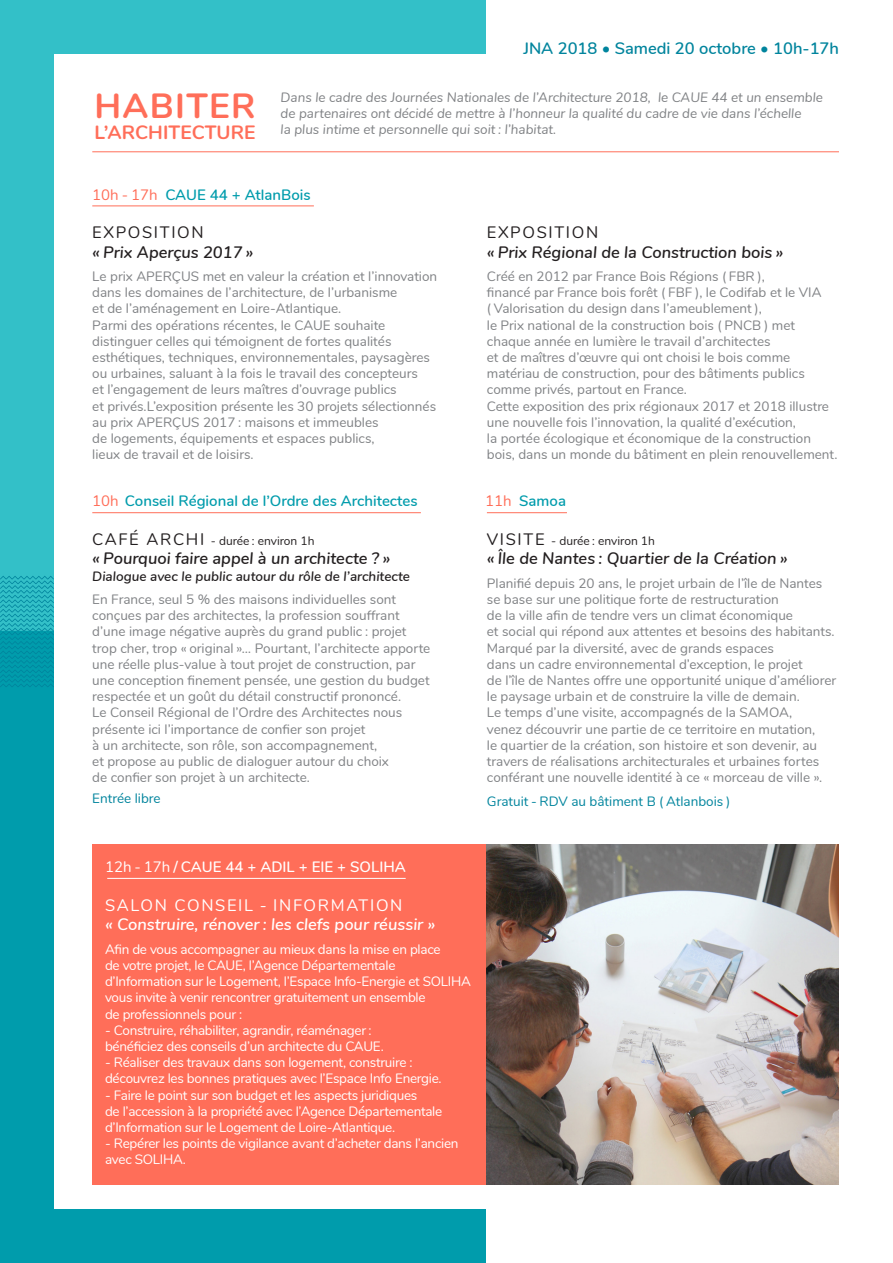
<style>
.page{position:relative;width:893px;height:1263px;background:#fff}
.page>*{position:absolute;margin:0;border:0;box-sizing:border-box;transform-origin:0 0}
.t1{font:700 34.95px "Nunito";letter-spacing:.04em;color:#ff6e59}
.t2{font:700 19.2px "Nunito";letter-spacing:.005em;color:#ff6e59}
.PARTIE-Sous-titre{font:italic 600 16.5px "Nunito";color:#231f20}
.PARTIE-Sous-titre-2{font:italic 600 16.5px "Nunito";color:#fff}
.t3{font:600 16.5px "Nunito";color:#00849d}
.PARTIE-Titre{font:16.5px "Nunito";letter-spacing:.1em;color:#fff}
.PARTIE-Titre-2{font:16.5px "Nunito";letter-spacing:.1em;color:#231f20}
.PARTIE-Horaire{font:600 15px "Nunito";color:#009cac}
.PARTIE-Horaire-2{font:600 15px "Nunito";color:#fff}
.PARTIE-Sur-titre{font:600 15px "Nunito";color:#009cac}
.PARTIE-Horaire-3{font:15px "Nunito";color:#ff6e59}
.PARTIE-Texte{font:13.5px/16.2px "Nunito";color:#808285}
.PARTIE-Texte-2{font:13.5px/16.2px "Nunito";letter-spacing:-.02em;color:#fff}
.t4{font:italic 13.5px/16.2px "Nunito";color:#808285}
.PARTIE-Sous-sous-tit{font:italic 600 13.5px "Nunito";color:#231f20}
.PARTIE-Informations{font:13.5px "Nunito";color:#00849d}
.PARTIE-Titre-3{font:12px "Nunito";color:#231f20}
.s1{font-weight:400;color:#ff6e59}
.s2{font-size:16.5px}
.s3{font-weight:400}
</style>
<div class="page">
<div style="left:0;top:0;width:485px;height:632px;background:#33c0c8"></div>
<div style="left:0;top:631px;width:485px;height:632px;background:#009cac"></div>
<div style="left:54px;top:54px;width:444px;height:1155px;background:#fff"></div>
<svg style="left:0;top:576px;width:54px;height:111px"></svg>
<div style="left:92px;top:844px;width:395px;height:340px;background:#ff6e59"></div>
<img style="left:487px;top:844px;width:352px;height:340px">
<hr style="left:92px;top:151px;width:747px;height:1px;background:#ff6e59">
<hr style="left:487px;top:512px;width:80px;height:1px;background:#ff6e59">
<hr style="left:92px;top:512px;width:329px;height:1px;background:#ff6e59">
<hr style="left:107px;top:878px;width:299px;height:1px;background:#fff">
<hr style="left:92px;top:205px;width:222px;height:1px;background:#ff6e59">
<p class="t1" style="left:94px;top:81px;width:163px">HABITER</p>
<p class="t2" style="left:94px;top:119px;width:163px">L’ARCHITECTURE</p>
<p class="t3" style="left:523px;top:36px;width:317px">JNA 2018 • Samedi 20 octobre • 10h-17h</p>
<p class="t4" style="left:281px;top:88px;width:544px">Dans le cadre des Journées Nationales de l’Architecture 2018, le CAUE 44 et un ensemble de partenaires ont décidé de mettre à l’honneur la qualité du cadre de vie dans l’échelle<br>la plus intime et personnelle qui soit : l’habitat.</p>
<p class="PARTIE-Horaire-3" style="left:92px;top:183px;width:67px">10h - 17h</p>
<p class="PARTIE-Sur-titre" style="left:165px;top:183px;width:147px">CAUE 44 + AtlanBois</p>
<p class="PARTIE-Titre-2" style="left:92px;top:220px;width:113px">EXPOSITION</p>
<p class="PARTIE-Sous-titre" style="left:92px;top:240px;width:163px">« Prix Aperçus 2017 »</p>
<p class="PARTIE-Texte" style="left:92px;top:267px;width:346px">Le prix APERÇUS met en valeur la création et l’innovation dans les domaines de l’architecture, de l’urbanisme<br>et de l’aménagement en Loire-Atlantique.<br>Parmi des opérations récentes, le CAUE souhaite distinguer celles qui témoignent de fortes qualités esthétiques, techniques, environnementales, paysagères ou urbaines, saluant à la fois le travail des concepteurs<br>et l’engagement de leurs maîtres d’ouvrage publics<br>et privés.L’exposition présente les 30 projets sélectionnés au prix APERÇUS 2017 : maisons et immeubles<br>de logements, équipements et espaces publics,<br>lieux de travail et de loisirs.</p>
<p class="PARTIE-Horaire" style="left:92px;top:490px;width:327px"><span class="s1">10h</span> Conseil Régional de l’Ordre des Architectes</p>
<p class="PARTIE-Titre-3" style="left:92px;top:531px;width:224px"><span class="s2">CAFÉ ARCHI</span> - durée : environ 1h</p>
<p class="PARTIE-Sous-titre" style="left:92px;top:546px;width:299px">« Pourquoi faire appel à un architecte ? »</p>
<p class="PARTIE-Sous-sous-tit" style="left:92px;top:566px;width:319px">Dialogue avec le public autour du rôle de l’architecte</p>
<p class="PARTIE-Texte" style="left:92px;top:590px;width:340px">En France, seul 5 % des maisons individuelles sont conçues par des architectes, la profession souffrant d’une image négative auprès du grand public : projet trop cher, trop « original »… Pourtant, l’architecte apporte une réelle plus-value à tout projet de construction, par une conception finement pensée, une gestion du budget respectée et un goût du détail constructif prononcé.<br>Le Conseil Régional de l’Ordre des Architectes nous présente ici l’importance de confier son projet<br>à un architecte, son rôle, son accompagnement,<br>et propose au public de dialoguer autour du choix<br>de confier son projet à un architecte.</p>
<p class="PARTIE-Informations" style="left:92px;top:788px;width:70px">Entrée libre</p>
<p class="PARTIE-Titre-2" style="left:487px;top:220px;width:113px">EXPOSITION</p>
<p class="PARTIE-Sous-titre" style="left:487px;top:240px;width:298px">« Prix Régional de la Construction bois »</p>
<p class="PARTIE-Texte" style="left:487px;top:267px;width:336px">Créé en 2012 par France Bois Régions ( FBR ),<br>financé par France bois forêt ( FBF ), le Codifab et le VIA ( Valorisation du design dans l’ameublement ),<br>le Prix national de la construction bois ( PNCB ) met chaque année en lumière le travail d’architectes<br>et de maîtres d’œuvre qui ont choisi le bois comme matériau de construction, pour des bâtiments publics comme privés, partout en France.</p>
<p class="PARTIE-Texte" style="left:487px;top:397px;width:352px">Cette exposition des prix régionaux 2017 et 2018 illustre une nouvelle fois l’innovation, la qualité d’exécution,<br>la portée écologique et économique de la construction bois, dans un monde du bâtiment en plein renouvellement.</p>
<p class="PARTIE-Sur-titre" style="left:519px;top:490px;width:48px">Samoa</p>
<p class="PARTIE-Titre-3" style="left:487px;top:531px;width:170px"><span class="s2">VISITE</span> - durée : environ 1h</p>
<p class="PARTIE-Sous-titre" style="left:487px;top:546px;width:302px">« Île de Nantes : Quartier de la Création »</p>
<p class="PARTIE-Texte" style="left:487px;top:574px;width:351px">Planifié depuis 20 ans, le projet urbain de l’île de Nantes se base sur une politique forte de restructuration<br>de la ville afin de tendre vers un climat économique<br>et social qui répond aux attentes et besoins des habitants.<br>Marqué par la diversité, avec de grands espaces<br>dans un cadre environnemental d’exception, le projet<br>de l’île de Nantes offre une opportunité unique d’améliorer le paysage urbain et de construire la ville de demain.<br>Le temps d’une visite, accompagnés de la SAMOA,<br>venez découvrir une partie de ce territoire en mutation,<br>le quartier de la création, son histoire et son devenir, au travers de réalisations architecturales et urbaines fortes conférant une nouvelle identité à ce « morceau de ville ».</p>
<p class="PARTIE-Informations" style="left:487px;top:791px;width:245px">Gratuit - RDV au bâtiment B ( Atlanbois )</p>
<p class="PARTIE-Horaire-3" style="left:485px;top:490px;width:28px">11h</p>
<p class="PARTIE-Horaire-2" style="left:105px;top:856px;width:302px"><span class="s3">12h - 17h</span> / CAUE 44 + ADIL + EIE + SOLIHA</p>
<p class="PARTIE-Titre" style="left:105px;top:893px;width:299px">SALON CONSEIL - INFORMATION</p>
<p class="PARTIE-Sous-titre-2" style="left:105px;top:912px;width:332px">« Construire, rénover : les clefs pour réussir »</p>
<p class="PARTIE-Texte-2" style="left:105px;top:940px;width:367px">Afin de vous accompagner au mieux dans la mise en place<br>de votre projet, le CAUE, l’Agence Départementale d’Information sur le Logement, l’Espace Info-Energie et SOLIHA vous invite à venir rencontrer gratuitement un ensemble<br>de professionnels pour :</p>
<p class="PARTIE-Texte-2" style="left:105px;top:1021px;width:280px">- Construire, réhabiliter, agrandir, réaménager : bénéficiez des conseils d’un architecte du CAUE.</p>
<p class="PARTIE-Texte-2" style="left:105px;top:1054px;width:338px">- Réaliser des travaux dans son logement, construire : découvrez les bonnes pratiques avec l’Espace Info Energie.</p>
<p class="PARTIE-Texte-2" style="left:105px;top:1086px;width:339px">- Faire le point sur son budget et les aspects juridiques<br>de l’accession à la propriété avec l’Agence Départementale d’Information sur le Logement de Loire-Atlantique.</p>
<p class="PARTIE-Texte-2" style="left:105px;top:1135px;width:355px">- Repérer les points de vigilance avant d’acheter dans l’ancien avec SOLIHA.</p>
</div>
